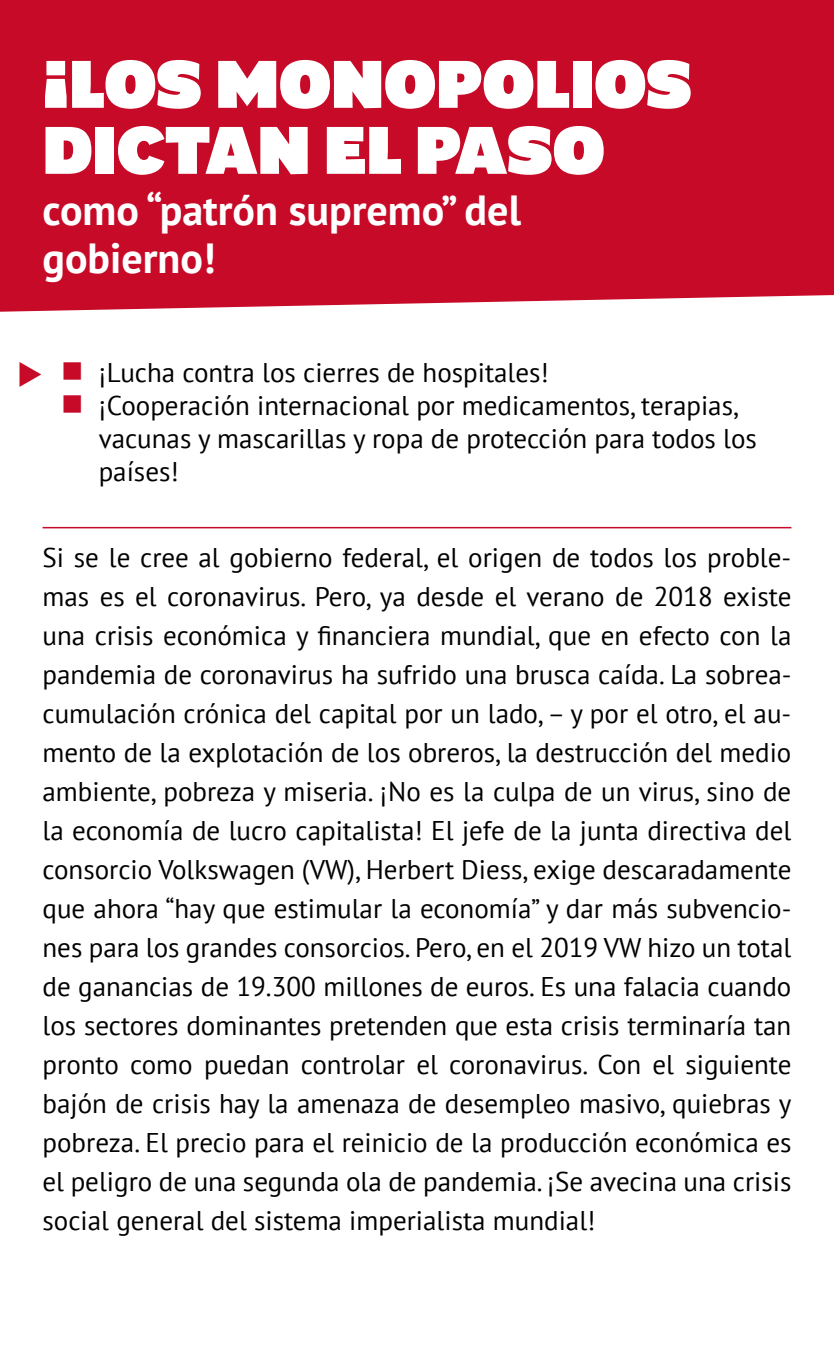
<style>
.page{position:relative;width:834px;height:1361px;background:#fff}
.page>*{position:absolute;margin:0;border:0;box-sizing:border-box;transform-origin:0 0}
.t1{font:66px/66px "Shire Derbyshire";color:#fff}
.t2{font:700 42px/48px "PT Sans";color:#fff}
.t3{font:27px/39px "PT Sans";color:#000;text-align:justify}
</style>
<div class="page">
<div style="left:0;top:0;width:833px;height:312px;background:#c60a27"></div>
<hr style="left:43px;top:527px;width:748px;height:1px;background:#c60a27">
<h1 class="t1" style="left:43px;top:52px;width:650px">¡LOS MONOPOLIOS<br>DICTAN EL PASO</h1>
<h2 class="t2" style="left:43px;top:186px;width:480px">como “patrón supremo” del gobierno!</h2>
<p class="t3" style="left:99px;top:356px;width:659px;line-height:33px;text-align:left">¡Lucha contra los cierres de hospitales!<br>¡Cooperación internacional por medicamentos, terapias, vacunas y mascarillas y ropa de protección para todos los países!</p>
<p class="t3" style="left:43px;top:537px;width:750px">Si se le cree al gobierno federal, el origen de todos los proble&shy;mas es el coronavirus. Pero, ya desde el verano de 2018 existe una crisis económica y financiera mundial, que en efecto con la pandemia de coronavirus ha sufrido una brusca caída. La sobrea&shy;cumulación crónica del capital por un lado, – y por el otro, el au&shy;mento de la explotación de los obreros, la destrucción del medio ambiente, pobreza y miseria. ¡No es la culpa de un virus, sino de la economía de lucro capitalista! El jefe de la junta directiva del consorcio Volkswagen (VW), Herbert Diess, exige descaradamente que ahora “hay que estimular la economía” y dar más subvencio&shy;nes para los grandes consorcios. Pero, en el 2019 VW hizo un total de ganancias de 19.300 millones de euros. Es una falacia cuando los sectores dominantes pretenden que esta crisis terminaría tan pronto como puedan controlar el coronavirus. Con el siguiente bajón de crisis hay la amenaza de desempleo masivo, quiebras y pobreza. El precio para el reinicio de la producción económica es el peligro de una segunda ola de pandemia. ¡Se avecina una crisis social general del sistema imperialista mundial!</p>
</div>
